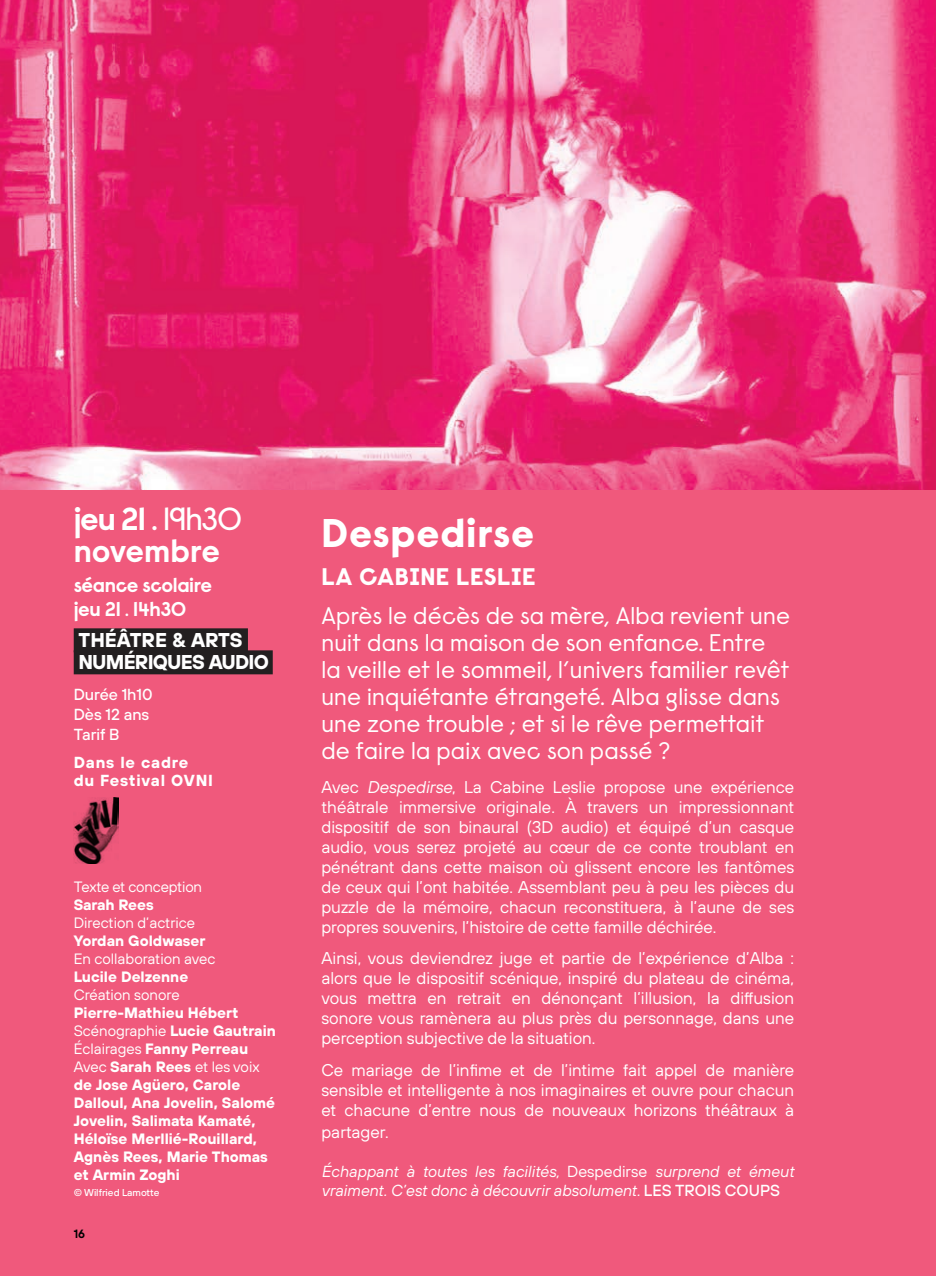
<style>
.page{position:relative;width:936px;height:1276px;background:#fff}
.page>*{position:absolute;margin:0;border:0;box-sizing:border-box;transform-origin:0 0}
.t1{font:800 40px "Raisonne";letter-spacing:.02em;color:#fff}
.t2{font:700 32px/32px "Raisonne";color:#fff}
.t3{font:24px/27px "Raisonne";letter-spacing:.01em;color:#fff}
.t4{font:800 24px "Raisonne";letter-spacing:.02em;color:#fff}
.t5{font:700 20px/22px "TT Hoves";letter-spacing:-.04em;color:#fff}
.t6{font:700 20px/24px "Raisonne";letter-spacing:-.02em;color:#fff}
.t7{font:17px/20px "TT Hoves";color:#fff;text-align:justify}
.t8{font:italic 16px/19.2px "TT Hoves";color:#fff}
.t9{font:700 16px/18px "TT Hoves";letter-spacing:.05em;color:#fff}
.t10{font:500 16px/20px "TT Hoves";color:#fff}
.t11{font:700 15px/18px "TT Hoves";color:#fff}
.t12{font:15px "TT Hoves";color:#fff}
.t13{font:600 12px "TT Hoves";color:#000001}
.t14{font:500 10px "TT Hoves";color:#fff}
.s1{font-weight:400}
.s2{font-style:italic}
.s3{font-style:normal}
.s4{font-weight:500;font-style:normal}
</style>
<div class="page">
<img style="left:0;top:0;width:935px;height:490px">
<div style="left:0;top:490px;width:935px;height:786px;background:#f0597c"></div>
<div style="left:74px;top:628px;width:174px;height:24px;background:#231f20"></div>
<div style="left:74px;top:650px;width:199px;height:24px;background:#231f20"></div>
<img style="left:74px;top:797px;width:45px;height:66px">
<h2 class="t2" style="left:74px;top:502px;width:170px">jeu 21 <span class="s1">. 19h30 </span>novembre</h2>
<p class="t6" style="left:74px;top:572px;width:140px">séance scolaire jeu 21 <span class="s1">.</span> 14h30</p>
<p class="t5" style="left:78px;top:628px;width:192px">THÉÂTRE &amp; ARTS<br>NUMÉRIQUES AUDIO</p>
<p class="t10" style="left:74px;top:684px;width:80px">Durée 1h10<br>Dès 12 ans<br>Tarif B</p>
<p class="t9" style="left:74px;top:753px;width:141px">Dans le cadre du Festival OVNI</p>
<p class="t12" style="left:74px;top:877px;width:130px">Texte et conception</p>
<p class="t11" style="left:74px;top:895px;width:82px">Sarah Rees</p>
<p class="t12" style="left:74px;top:913px;width:123px">Direction d’actrice</p>
<p class="t11" style="left:74px;top:931px;width:133px">Yordan Goldwaser</p>
<p class="t12" style="left:74px;top:949px;width:143px">En collaboration avec</p>
<p class="t11" style="left:74px;top:967px;width:116px">Lucile Delzenne</p>
<p class="t12" style="left:74px;top:985px;width:107px">Création sonore</p>
<p class="t11" style="left:74px;top:1003px;width:204px">Pierre-Mathieu Hébert<br><span class="s1">Scénographie</span> Lucie Gautrain<br><span class="s1">Éclairages</span> Fanny Perreau<br><span class="s1">Avec</span> Sarah Rees <span class="s1">et les voix </span>de Jose Agüero, Carole<br>Dalloul, Ana Jovelin, Salomé<br>Jovelin, Salimata Kamaté,<br>Héloïse Merllié-Rouillard,<br>Agnès Rees, Marie Thomas et Armin Zoghi</p>
<p class="t14" style="left:74px;top:1186px;width:87px">© Wilfried Lamotte</p>
<p class="t13" style="left:74px;top:1225px;width:13px">16</p>
<h1 class="t1" style="left:321px;top:505px;width:214px">Despedirse</h1>
<h3 class="t4" style="left:321px;top:560px;width:216px">LA CABINE LESLIE</h3>
<p class="t3" style="left:321px;top:601px;width:470px">Après le décès de sa mère, Alba revient une nuit dans la maison de son enfance. Entre la veille et le sommeil, l’univers familier revêt une inquiétante étrangeté. Alba glisse dans une zone trouble ; et si le rêve permettait de faire la paix avec son passé ?</p>
<p class="t7" style="left:321px;top:777px;width:474px">Avec <span class="s2">Despedirse</span>, La Cabine Leslie propose une expérience théâtrale immersive originale. À travers un impressionnant dispositif de son binaural (3D audio) et équipé d’un casque audio, vous serez projeté au cœur de ce conte troublant en pénétrant dans cette maison où glissent encore les fantômes de ceux qui l’ont habitée. Assemblant peu à peu les pièces du puzzle de la mémoire, chacun reconstituera, à l’aune de ses propres souvenirs, l’histoire de cette famille déchirée.</p>
<p class="t7" style="left:321px;top:948px;width:474px">Ainsi, vous deviendrez juge et partie de l’expérience d’Alba : alors que le dispositif scénique, inspiré du plateau de cinéma, vous mettra en retrait en dénonçant l’illusion, la diffusion sonore vous ramènera au plus près du personnage, dans une perception subjective de la situation.</p>
<p class="t7" style="left:321px;top:1059px;width:474px">Ce mariage de l’infime et de l’intime fait appel de manière sensible et intelligente à nos imaginaires et ouvre pour chacun et chacune d’entre nous de nouveaux horizons théâtraux à</p>
<p class="t7" style="left:321px;top:1121px;width:69px">partager.</p>
<p class="t8" style="left:321px;top:1161px;width:474px">Échappant à toutes les facilités, <span class="s3">Despedirse</span> surprend et émeut vraiment. C’est donc à découvrir absolument. <span class="s4">LES TROIS COUPS</span></p>
</div>
